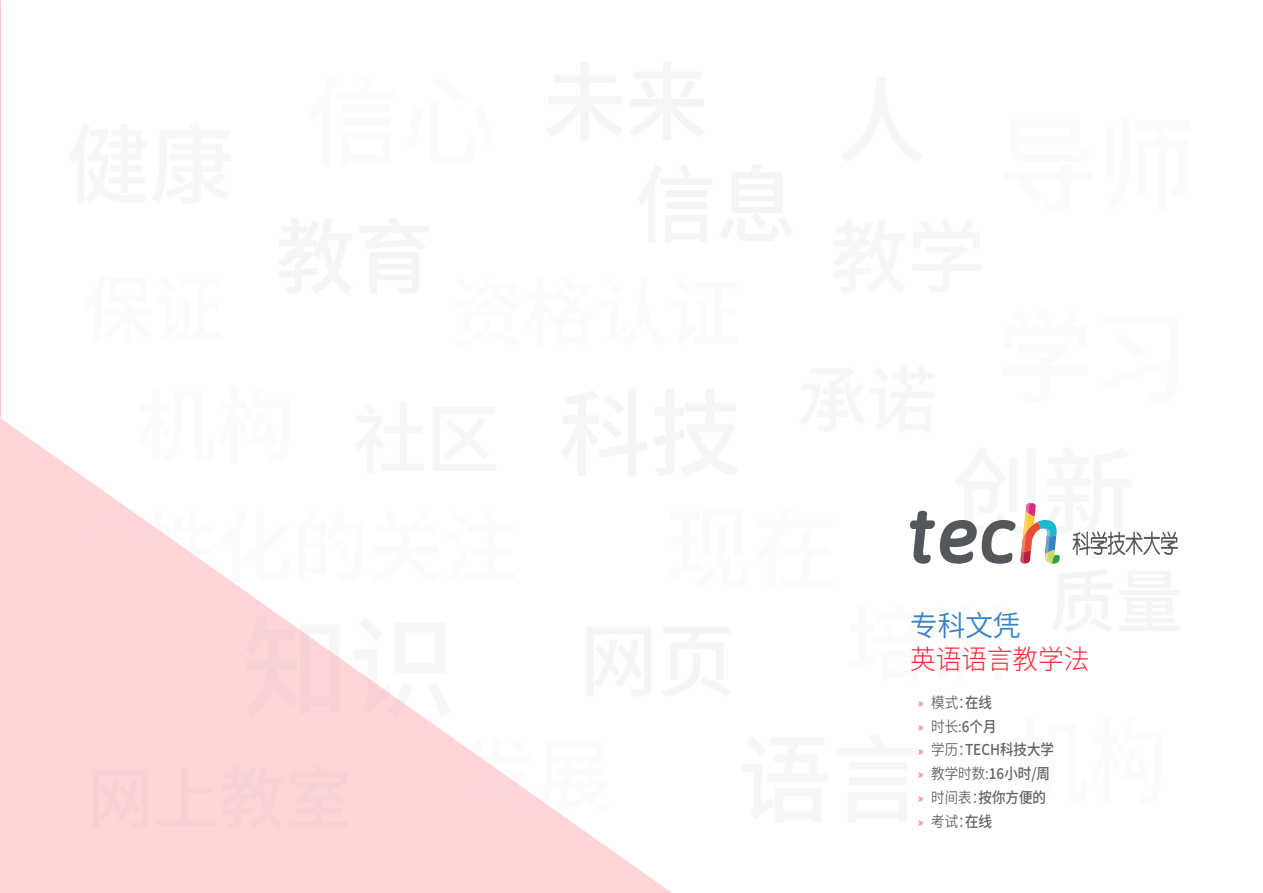
<style>
.page{position:relative;width:1263px;height:893px;background:#fff}
.page>*{position:absolute;margin:0;border:0;box-sizing:border-box;transform-origin:0 0}
.t1{font:28.5px "Source Han Sans CN";color:#3783c5}
.t2{font:300 27px "Source Han Sans CN";color:#ff293a;scale:.95 1}
.t3{font:500 15px/23.7px "Source Han Sans CN";color:#61646a;scale:.9 1}
.s1{font-family:"Myriad Pro";font-weight:400;font-size:12px;color:#ff293a}
.s2{font-weight:400}
</style>
<div class="page">
<svg style="left:0;top:418px;width:672px;height:475px;fill:#ffd5d8"></svg>
<div style="left:343px;top:118px;width:47px;height:8px;background:#fbfbfb"></div>
<div style="left:343px;top:104px;width:47px;height:8px;background:#fbfbfb"></div>
<div style="left:666px;top:203px;width:40px;height:6px;background:#f5f5f5"></div>
<div style="left:666px;top:191px;width:40px;height:6px;background:#f5f5f5"></div>
<div style="left:1105px;top:128px;width:8px;height:49px;background:#fbfbfb"></div>
<svg style="left:138px;top:418px;width:152px;height:45px"></svg>
<svg style="left:562px;top:418px;width:110px;height:58px"></svg>
<svg style="left:433px;top:418px;width:63px;height:53px"></svg>
<svg style="left:354px;top:418px;width:70px;height:55px"></svg>
<svg style="left:446px;top:510px;width:69px;height:71px"></svg>
<svg style="left:371px;top:510px;width:69px;height:72px"></svg>
<svg style="left:299px;top:510px;width:64px;height:71px"></svg>
<svg style="left:221px;top:510px;width:69px;height:72px"></svg>
<svg style="left:70px;top:510px;width:145px;height:72px"></svg>
<div style="left:102px;top:534px;width:7px;height:48px;background:#fbd5d8"></div>
<svg style="left:354px;top:617px;width:97px;height:100px"></svg>
<svg style="left:245px;top:615px;width:95px;height:102px;background:#fbd8db"></svg>
<svg style="left:669px;top:510px;width:3px;height:78px"></svg>
<svg style="left:462px;top:738px;width:146px;height:73px"></svg>
<svg style="left:661px;top:627px;width:11px;height:70px"></svg>
<svg style="left:586px;top:627px;width:65px;height:70px"></svg>
<div style="left:156px;top:765px;width:192px;height:64px;background:#ffd5d8"></div>
<div style="left:93px;top:770px;width:55px;height:59px;background:#f8d2d5"></div>
<div style="left:849px;top:762px;width:57px;height:8px;background:#f7f7f7"></div>
<div style="left:849px;top:777px;width:57px;height:7px;background:#f7f7f7"></div>
<svg style="left:910px;top:503px;width:268px;height:61px"></svg>
<h1 class="t1" style="left:910px;top:610px;width:112px">专科文凭</h1>
<h2 class="t2" style="left:910px;top:644px;width:191px">英语语言教学法</h2>
<p class="t3" style="left:918px;top:691px;width:152px"><span class="s1">»</span> <span class="s2">模式：</span>在线<br><span class="s1">»</span> <span class="s2">时长:</span>6个月<br><span class="s1">»</span> <span class="s2">学历：</span>TECH科技大学<span class="s1">»</span> <span class="s2">教学时数:</span>16小时/周<span class="s1">»</span> <span class="s2">时间表：</span>按你方便的<span class="s1">»</span> <span class="s2">考试：</span>在线</p>
</div>
